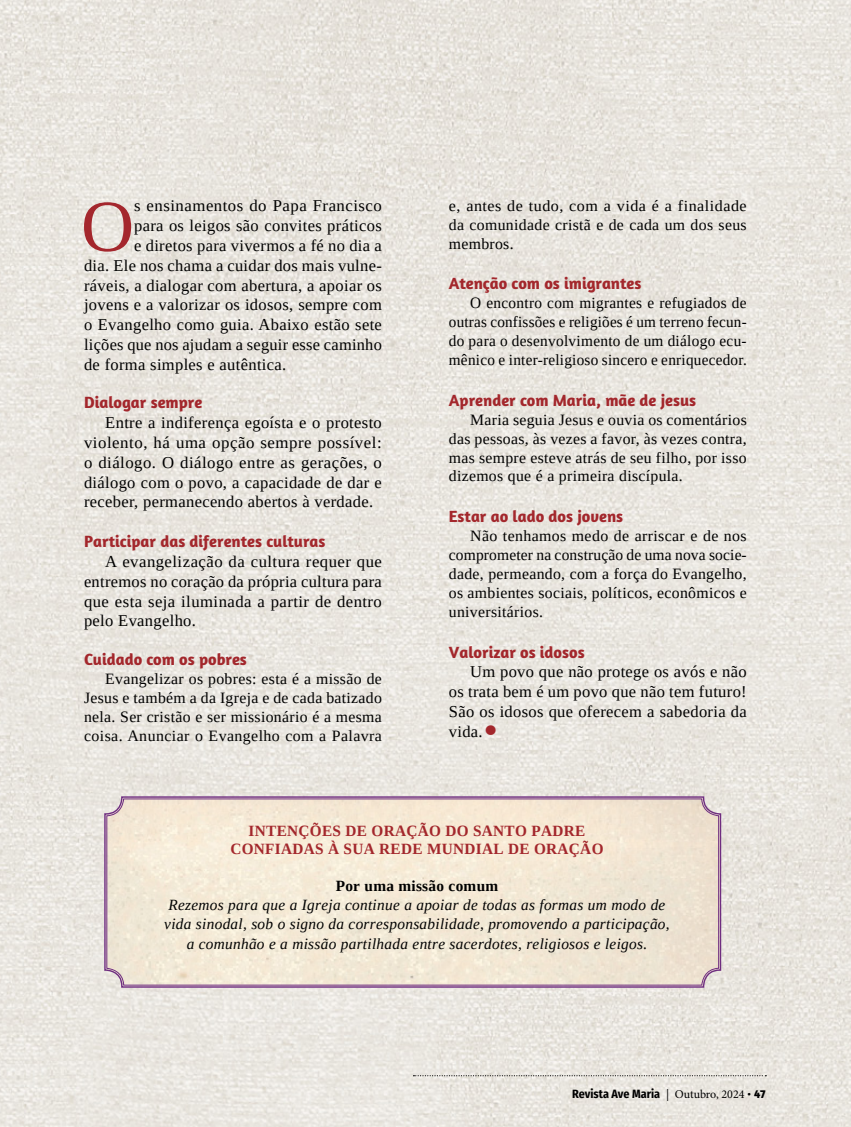
<style>
.page{position:relative;width:851px;height:1127px;background:#fff}
.page>*{position:absolute;margin:0;border:0;box-sizing:border-box;transform-origin:0 0}
.t1{font:73.5px "Tinos";color:#a4272d}
.t2{font:italic 41.25px "Tinos";color:#a3272c}
.t3{font:16.5px/19.8px "Tinos";letter-spacing:.02em;color:#000;text-align:justify}
.t4{font:700 16.5px "Amaranth";color:#a3272c}
.t5{font:15.75px/18.9px "Tinos";letter-spacing:.02em;color:#000;text-align:justify}
.t6{font:italic 15.6px/19.4px "Tinos";letter-spacing:.02em;color:#000;text-align:center}
.t7{font:700 15.6px/18.8px "Tinos";letter-spacing:.02em;color:#a3272c;text-align:center}
.t8{font:700 15.6px "Tinos";letter-spacing:.02em;color:#000}
.t9{font:700 12px "Fira Sans Condensed";color:#000}
.s1{font-family:"Minion Pro";font-weight:400}
.s2{font-family:"Amaranth"}
</style>
<div class="page">
<img style="left:0;top:0;width:850px;height:1127px">
<svg style="left:103px;top:795px;width:618px;height:193px"></svg>
<div style="left:107px;top:799px;width:611px;height:186px;border:1px solid #6f2d80;border-radius:17px"></div>
<svg style="left:413px;top:1075px;width:353px;height:1px"></svg>
<h1 class="t1" style="left:81px;top:179px;width:55px">O</h1>
<p class="t3" style="left:134px;top:196px;width:249px">s ensinamentos do Papa Francisco</p>
<p class="t3" style="left:134px;top:216px;width:249px">para os leigos são convites práticos</p>
<p class="t3" style="left:134px;top:235px;width:249px">e diretos para vivermos a fé no dia a</p>
<p class="t3" style="left:84px;top:255px;width:299px">dia. Ele nos chama a cuidar dos mais vulne-</p>
<p class="t3" style="left:84px;top:275px;width:299px">ráveis, a dialogar com abertura, a apoiar os</p>
<p class="t3" style="left:84px;top:295px;width:299px">jovens e a valorizar os idosos, sempre com</p>
<p class="t3" style="left:84px;top:315px;width:299px">o Evangelho como guia. Abaixo estão sete</p>
<p class="t3" style="left:84px;top:334px;width:299px">lições que nos ajudam a seguir esse caminho</p>
<p class="t3" style="left:84px;top:354px;width:204px">de forma simples e autêntica.</p>
<p class="t4" style="left:84px;top:392px;width:120px">Dialogar sempre</p>
<p class="t3" style="left:84px;top:413px;width:299px;text-indent:21px">Entre a indiferença egoísta e o protesto violento, há uma opção sempre possível: o diálogo. O diálogo entre as gerações, o diálogo com o povo, a capacidade de dar e receber, permanecendo abertos à verdade.</p>
<p class="t4" style="left:84px;top:531px;width:243px">Participar das diferentes culturas</p>
<p class="t3" style="left:84px;top:551px;width:299px;text-indent:21px">A evangelização da cultura requer que entremos no coração da própria cultura para que esta seja iluminada a partir de dentro pelo Evangelho.</p>
<p class="t4" style="left:84px;top:649px;width:164px">Cuidado com os pobres</p>
<p class="t5" style="left:84px;top:669px;width:299px;text-indent:21px">Evangelizar os pobres: esta é a missão de Jesus e também a da Igreja e de cada batizado nela. Ser cristão e ser missionário é a mesma coisa. Anunciar o Evangelho com a Palavra</p>
<p class="t5" style="left:449px;top:196px;width:299px">e, antes de tudo, com a vida é a finalidade da comunidade cristã e de cada um dos seus membros.</p>
<p class="t4" style="left:449px;top:273px;width:194px">Atenção com os imigrantes</p>
<p class="t5" style="left:449px;top:293px;width:299px;text-indent:21px">O encontro com migrantes e refugiados de outras confissões e religiões é um terreno fecun&shy;do para o desenvolvimento de um diálogo ecu&shy;mênico e inter-religioso sincero e enriquecedor.</p>
<p class="t4" style="left:449px;top:390px;width:249px">Aprender com Maria, mãe de jesus</p>
<p class="t5" style="left:449px;top:410px;width:299px;text-indent:21px">Maria seguia Jesus e ouvia os comentários das pessoas, às vezes a favor, às vezes contra, mas sempre esteve atrás de seu filho, por isso dizemos que é a primeira discípula.</p>
<p class="t4" style="left:449px;top:506px;width:176px">Estar ao lado dos jovens</p>
<p class="t5" style="left:449px;top:526px;width:299px;text-indent:21px">Não tenhamos medo de arriscar e de nos comprometer na construção de uma nova socie&shy;dade, permeando, com a força do Evangelho, os ambientes sociais, políticos, econômicos e universitários.</p>
<p class="t4" style="left:449px;top:641px;width:137px">Valorizar os idosos</p>
<p class="t3" style="left:449px;top:662px;width:299px;text-indent:21px">Um povo que não protege os avós e não os trata bem é um povo que não tem futuro!<br>São os idosos que oferecem a sabedoria da vida.</p>
<h2 class="t2" style="left:483px;top:704px;width:16px">•</h2>
<p class="t7" style="left:230px;top:821px;width:374px">INTENÇÕES DE ORAÇÃO DO SANTO PADRE<br>CONFIADAS À SUA REDE MUNDIAL DE ORAÇÃO</p>
<p class="t8" style="left:335px;top:875px;width:164px">Por uma missão comum</p>
<p class="t6" style="left:164px;top:895px;width:507px">Rezemos para que a Igreja continue a apoiar de todas as formas um modo de vida sinodal, sob o signo da corresponsabilidade, promovendo a participação, a comunhão e a missão partilhada entre sacerdotes, religiosos e leigos.</p>
<p class="t9" style="left:572px;top:1083px;width:195px">Revista Ave Maria <span class="s1">| Outubro, 2024</span> <span class="s2">• 47</span></p>
</div>
